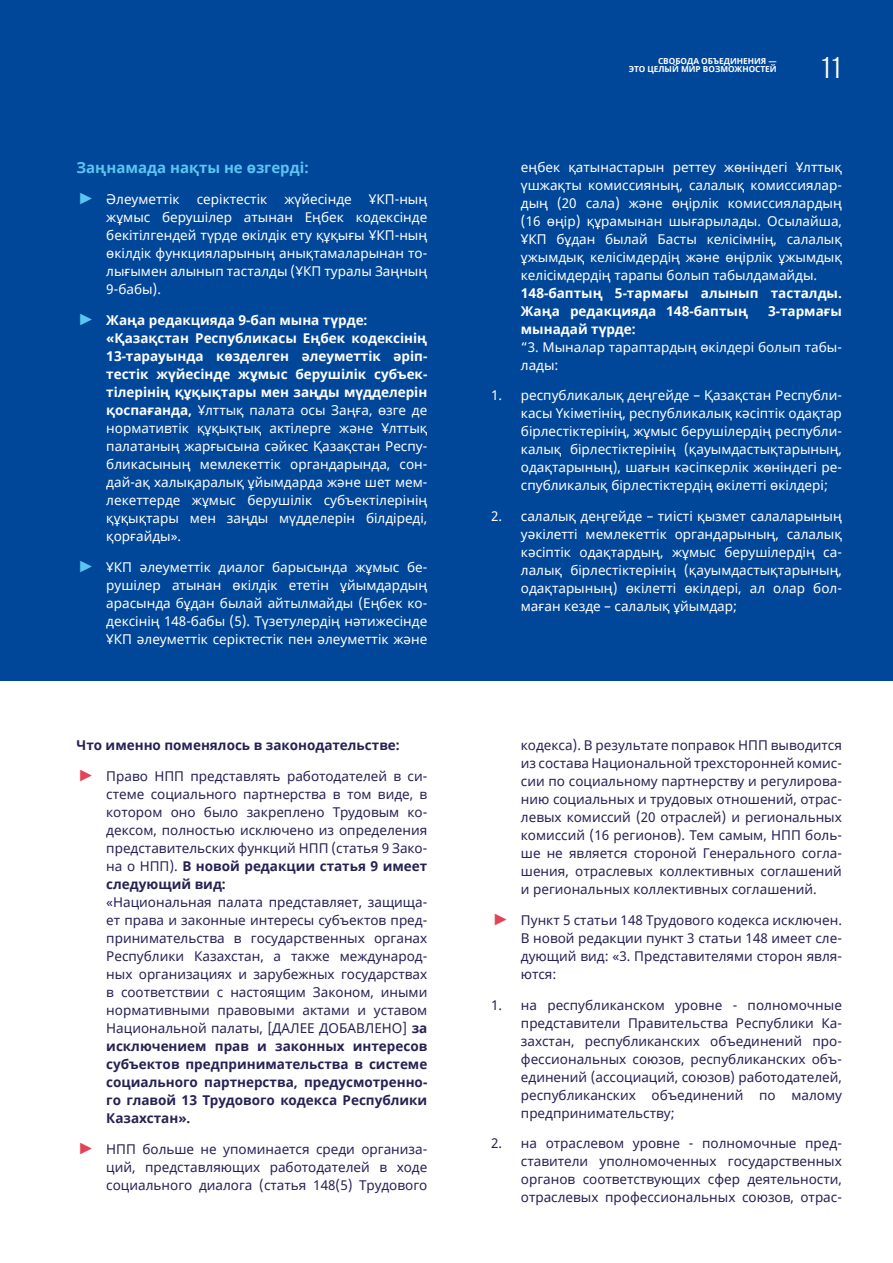
<style>
.page{position:relative;width:893px;height:1263px;background:#fff}
.page>*{position:absolute;margin:0;border:0;box-sizing:border-box;transform-origin:0 0}
.t1{font:300 30px "Overpass";color:#fff}
.t2{font:700 15px "Noto Sans";color:#5bc5f2}
.t3{font:13.5px/18px "Noto Sans";color:#272254;text-align:justify}
.t4{font:13.5px/18px "Noto Sans";color:#fff;text-align:justify}
.t5{font:700 13.5px/18px "Noto Sans";color:#fff}
.t6{font:700 13.5px "Noto Sans";color:#272254}
.t7{font:700 8.25px/8.2px "Noto Sans";color:#fff;text-align:right}
.s1{font-weight:700;font-size:19.5px;color:#5bc5f2}
.s2{font-weight:700}
.s3{font-weight:700;font-size:19.5px;color:#e44256}
</style>
<div class="page">
<div style="left:0;top:0;width:893px;height:680px;background:#004799"></div>
<p class="t2" style="left:77px;top:157px;width:234px">Заңнамада нақты не өзгерді:</p>
<p class="t4" style="left:77px;top:191px;width:105px"><span class="s1">►</span> Әлеуметтік</p>
<p class="t4" style="left:197px;top:191px;width:72px">серіктестік</p>
<p class="t4" style="left:284px;top:191px;width:69px">жүйесінде</p>
<p class="t4" style="left:106px;top:191px;width:323px;text-indent:263px">ҰКП-ның жұмыс берушілер атынан Еңбек кодексінде бекітілгендей түрде өкілдік ету құқығы ҰКП-ның өкілдік функцияларының анықтамаларынан то&shy;лығымен алынып тасталды (ҰКП туралы Заңның 9-бабы).</p>
<p class="t4" style="left:106px;top:311px;width:323px;text-align:left;text-indent:-30px"><span class="s1">►</span> <span class="s2">Жаңа редакцияда 9-бап мына түрде: «Қазақстан Республикасы Еңбек кодексінің 13-тарауында көзделген әлеуметтік әріп&shy;тестік жүйесінде жұмыс берушілік субъек&shy;тілерінің құқықтары мен заңды мүдделерін қоспағанда,</span> Ұлттық палата осы Заңға, өзге де нормативтік құқықтық актілерге және Ұлттық палатаның жарғысына сәйкес Қазақстан Респу&shy;бликасының мемлекеттік органдарында, сон&shy;дай-ақ халықаралық ұйымдарда және шет мем&shy;лекеттерде жұмыс берушілік субъектілерінің құқықтары мен заңды мүдделерін білдіреді, қорғайды».</p>
<p class="t4" style="left:106px;top:558px;width:323px;text-indent:-30px"><span class="s1">►</span> ҰКП әлеуметтік диалог барысында жұмыс бе&shy;рушілер атынан өкілдік ететін ұйымдардың арасында бұдан былай айтылмайды (Еңбек ко&shy;дексінің 148-бабы (5). Түзетулердің нәтижесінде ҰКП әлеуметтік серіктестік пен әлеуметтік және</p>
<p class="t6" style="left:77px;top:735px;width:325px">Что именно поменялось в законодательстве:</p>
<p class="t3" style="left:106px;top:767px;width:323px;text-indent:-30px"><span class="s3">►</span> Право НПП представлять работодателей в си&shy;стеме социального партнерства в том виде, в котором оно было закреплено Трудовым ко&shy;дексом, полностью исключено из определения представительских функций НПП (статья 9 Зако&shy;на о НПП). <span class="s2">В новой редакции статья 9 имеет следующий вид:</span></p>
<p class="t3" style="left:106px;top:893px;width:323px">«Национальная палата представляет, защища&shy;ет права и законные интересы субъектов пред&shy;принимательства в государственных органах Республики Казахстан, а также международ&shy;ных организациях и зарубежных государствах в соответствии с настоящим Законом, иными нормативными правовыми актами и уставом Национальной палаты, [ДАЛЕЕ ДОБАВЛЕНО] <span class="s2">за исключением прав и законных интересов субъектов предпринимательства в системе социального партнерства, предусмотренно&shy;го главой 13 Трудового кодекса Республики Казахстан».</span></p>
<p class="t3" style="left:106px;top:1140px;width:323px;text-indent:-30px"><span class="s3">►</span> НПП больше не упоминается среди организа&shy;ций, представляющих работодателей в ходе социального диалога (статья 148(5) Трудового</p>
<p class="t7" style="left:629px;top:57px;width:150px">СВОБОДА ОБЪЕДИНЕНИЯ —<br>ЭТО ЦЕЛЫЙ МИР ВОЗМОЖНОСТЕЙ</p>
<h1 class="t1" style="left:821px;top:46px;width:22px">11</h1>
<p class="t4" style="left:521px;top:158px;width:323px">еңбек қатынастарын реттеу жөніндегі Ұлттық үшжақты комиссияның, салалық комиссиялар&shy;дың (20 сала) және өңірлік комиссиялардың (16 өңір) құрамынан шығарылады. Осылайша, ҰКП бұдан былай Басты келісімнің, салалық ұжымдық келісімдердің және өңірлік ұжымдық келісімдердің тарапы болып табылдамайды.</p>
<p class="t5" style="left:521px;top:283px;width:323px">148-баптың 5-тармағы алынып тасталды.<br>Жаңа редакцияда 148-баптың</p>
<p class="t5" style="left:768px;top:301px;width:75px">3-тармағы</p>
<p class="t5" style="left:521px;top:319px;width:116px">мынадай түрде:</p>
<p class="t4" style="left:521px;top:338px;width:323px">“3. Мыналар тараптардың өкілдері болып табы&shy;лады:</p>
<p class="t4" style="left:521px;top:387px;width:323px;text-indent:-30px">1. республикалық деңгейде – Қазақстан Республи&shy;касы Үкіметінің, республикалық кәсіптік одақтар бірлестіктерінің, жұмыс берушілердің республи&shy;калық бірлестіктерінің (қауымдастықтарының, одақтарының), шағын кәсіпкерлік жөніндегі ре&shy;спубликалық бірлестіктердің өкілетті өкілдері;</p>
<p class="t4" style="left:521px;top:508px;width:323px;text-indent:-30px">2. салалық деңгейде – тиісті қызмет салаларының уәкілетті мемлекеттік органдарының, салалық кәсіптік одақтардың, жұмыс берушілердің са&shy;лалық бірлестіктерінің (қауымдастықтарының, одақтарының) өкілетті өкілдері, ал олар бол&shy;маған кезде – салалық ұйымдар;</p>
<p class="t3" style="left:521px;top:737px;width:323px">кодекса). В результате поправок НПП выводится из состава Национальной трехсторонней комис&shy;сии по социальному партнерству и регулирова&shy;нию социальных и трудовых отношений, отрас&shy;левых комиссий (20 отраслей) и региональных комиссий (16 регионов). Тем самым, НПП боль&shy;ше не является стороной Генерального согла&shy;шения, отраслевых коллективных соглашений и региональных коллективных соглашений.</p>
<p class="t3" style="left:521px;top:911px;width:323px;text-indent:-30px"><span class="s3">►</span> Пункт 5 статьи 148 Трудового кодекса исключен.<br>В новой редакции пункт 3 статьи 148 имеет сле&shy;дующий вид: «3. Представителями сторон явля&shy;ются:</p>
<p class="t3" style="left:521px;top:996px;width:323px;text-indent:-30px">1. на республиканском уровне - полномочные представители Правительства Республики Ка&shy;захстан, республиканских объединений про&shy;фессиональных союзов, республиканских объ&shy;единений (ассоциаций, союзов) работодателей, республиканских объединений по малому предпринимательству;</p>
<p class="t3" style="left:521px;top:1135px;width:323px;text-indent:-30px">2. на отраслевом уровне - полномочные пред&shy;ставители уполномоченных государственных органов соответствующих сфер деятельности, отраслевых профессиональных союзов, отрас-</p>
</div>
